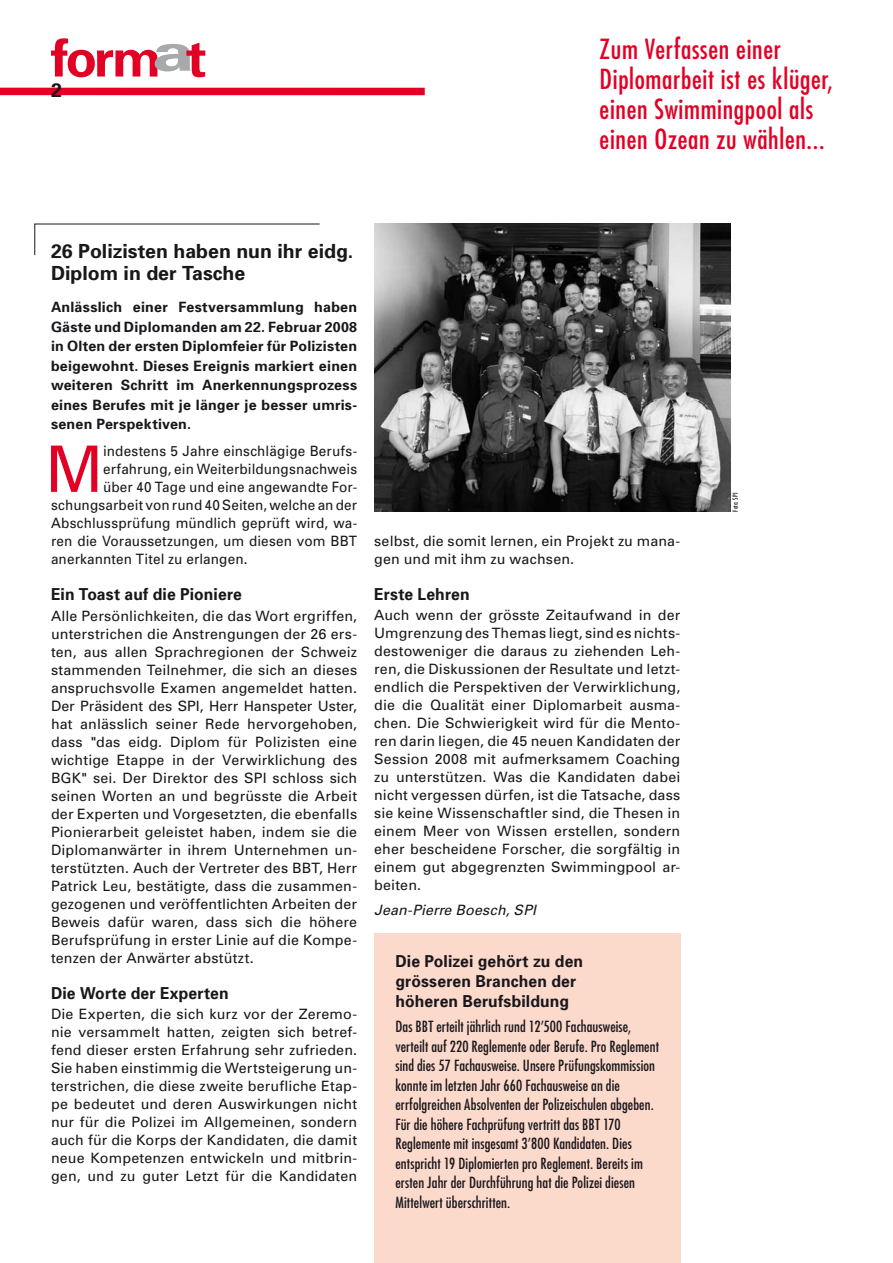
<style>
.page{position:relative;width:893px;height:1263px;background:#fff}
.page>*{position:absolute;margin:0;border:0;box-sizing:border-box;transform-origin:0 0}
.t1{font:64.05px "Univers";color:#e20025;scale:.95 1}
.t2{font:condensed 27px/30px "Futura";letter-spacing:.025em;color:#e20025}
.t3{font:700 19.5px/22.5px "Univers";color:#1a171c}
.t4{font:700 16.5px/19.5px "Univers";letter-spacing:.01em;color:#1a171c;scale:.95 1}
.t5{font:condensed 15px/19.5px "Futura";letter-spacing:.005em;color:#1a171c}
.t6{font:14.25px/18px "Univers";letter-spacing:.01em;color:#1a171c;text-align:justify}
.t7{font:14.25px "Univers";letter-spacing:.01em;color:#1a171c;scale:.95 1}
.t8{font:700 14.25px/19.5px "Univers";letter-spacing:.02em;color:#1a171c;text-align:justify}
.t9{font:italic 14.25px "Univers";letter-spacing:.01em;color:#1a171c}
.t10{font:condensed 6.75px "Futura";letter-spacing:.015em;color:#1a171c}
</style>
<div class="page">
<svg style="left:34px;top:223px;width:286px;height:33px"></svg>
<div style="left:0;top:88px;width:425px;height:7px;background:#e20025"></div>
<svg style="left:51px;top:38px;width:154px;height:39px"></svg>
<div style="left:374px;top:934px;width:306px;height:329px;background:#fbdacc"></div>
<img style="left:374px;top:223px;width:357px;height:289px">
<h3 class="t3" style="left:51px;top:78px;width:12px">2</h3>
<h2 class="t2" style="left:600px;top:34px;width:235px">Zum Verfassen einer<br>Diplomarbeit ist es klüger, einen Swimmingpool als einen Ozean zu wählen...</h2>
<h3 class="t3" style="left:51px;top:239px;width:304px">26 Polizisten haben nun ihr eidg.<br>Diplom in der Tasche</h3>
<p class="t8" style="left:51px;top:297px;width:308px">Anlässlich einer Festversammlung haben Gäste und Diplomanden am 22. Februar 2008 in Olten der ersten Diplomfeier für Polizisten beigewohnt. Dieses Ereignis markiert einen weiteren Schritt im Anerkennungsprozess eines Berufes mit je länger je besser umris&shy;senen Perspektiven.</p>
<h1 class="t1" style="left:45px;top:429px;width:62px">M</h1>
<p class="t7" style="left:103px;top:442px;width:269px">indestens 5 Jahre einschlägige Berufs-</p>
<p class="t7" style="left:103px;top:460px;width:269px">erfahrung, ein Weiterbildungsnachweis</p>
<p class="t7" style="left:103px;top:478px;width:269px">über 40 Tage und eine angewandte For-</p>
<p class="t7" style="left:51px;top:496px;width:324px">schungsarbeit von rund 40 Seiten, welche an der</p>
<p class="t7" style="left:51px;top:514px;width:324px">Abschlussprüfung mündlich geprüft wird, wa-</p>
<p class="t7" style="left:51px;top:532px;width:324px">ren die Voraussetzungen, um diesen vom BBT</p>
<p class="t7" style="left:51px;top:550px;width:208px">anerkannten Titel zu erlangen.</p>
<p class="t4" style="left:51px;top:584px;width:202px">Ein Toast auf die Pioniere</p>
<p class="t6" style="left:51px;top:606px;width:308px">Alle Persönlichkeiten, die das Wort ergriffen, unterstrichen die Anstrengungen der 26 ers&shy;ten, aus allen Sprachregionen der Schweiz stammenden Teilnehmer, die sich an dieses anspruchsvolle Examen angemeldet hatten.<br>Der Präsident des SPI, Herr Hanspeter Uster, hat anlässlich seiner Rede hervorgehoben, dass "das eidg. Diplom für Polizisten eine wichtige Etappe in der Verwirklichung des BGK" sei. Der Direktor des SPI schloss sich seinen Worten an und begrüsste die Arbeit der Experten und Vorgesetzten, die ebenfalls Pionierarbeit geleistet haben, indem sie die Diplomanwärter in ihrem Unternehmen un&shy;terstützten. Auch der Vertreter des BBT, Herr Patrick Leu, bestätigte, dass die zusammen&shy;gezogenen und veröffentlichten Arbeiten der Beweis dafür waren, dass sich die höhere Berufsprüfung in erster Linie auf die Kompe&shy;tenzen der Anwärter abstützt.</p>
<p class="t4" style="left:51px;top:983px;width:189px">Die Worte der Experten</p>
<p class="t6" style="left:51px;top:1005px;width:308px">Die Experten, die sich kurz vor der Zeremo&shy;nie versammelt hatten, zeigten sich betref&shy;fend dieser ersten Erfahrung sehr zufrieden.<br>Sie haben einstimmig die Wertsteigerung un&shy;terstrichen, die diese zweite berufliche Etap&shy;pe bedeutet und deren Auswirkungen nicht nur für die Polizei im Allgemeinen, sondern auch für die Korps der Kandidaten, die damit neue Kompetenzen entwickeln und mitbrin&shy;gen, und zu guter Letzt für die Kandidaten</p>
<p class="t6" style="left:374px;top:531px;width:308px">selbst, die somit lernen, ein Projekt zu mana&shy;gen und mit ihm zu wachsen.</p>
<p class="t4" style="left:374px;top:584px;width:102px">Erste Lehren</p>
<p class="t6" style="left:374px;top:606px;width:308px">Auch wenn der grösste Zeitaufwand in der Umgrenzung des Themas liegt, sind es nichts&shy;destoweniger die daraus zu ziehenden Leh&shy;ren, die Diskussionen der Resultate und letzt&shy;endlich die Perspektiven der Verwirklichung, die die Qualität einer Diplomarbeit ausma&shy;chen. Die Schwierigkeit wird für die Mento&shy;ren darin liegen, die 45 neuen Kandidaten der Session 2008 mit aufmerksamem Coaching zu unterstützen. Was die Kandidaten dabei nicht vergessen dürfen, ist die Tatsache, dass sie keine Wissenschaftler sind, die Thesen in einem Meer von Wissen erstellen, sondern eher bescheidene Forscher, die sorgfältig in einem gut abgegrenzten Swimmingpool ar&shy;beiten.</p>
<p class="t9" style="left:374px;top:901px;width:163px">Jean-Pierre Boesch, SPI</p>
<p class="t4" style="left:395px;top:951px;width:199px">Die Polizei gehört zu den grösseren Branchen der höheren Berufsbildung</p>
<p class="t5" style="left:395px;top:1017px;width:265px">Das BBT erteilt jährlich rund 12’500 Fachausweise, verteilt auf 220 Reglemente oder Berufe. Pro Reglement sind dies 57 Fachausweise. Unsere Prüfungskommission konnte im letzten Jahr 660 Fachausweise an die errfolgreichen Absolventen der Polizeischulen abgeben.<br>Für die höhere Fachprüfung vertritt das BBT 170<br>Reglemente mit insgesamt 3’800 Kandidaten. Dies entspricht 19 Diplomierten pro Reglement. Bereits im ersten Jahr der Durchführung hat die Polizei diesen Mittelwert überschritten.</p>
<p class="t10" style="left:731px;top:512px;width:20px;rotate:-90deg">Foto: SPI</p>
</div>
